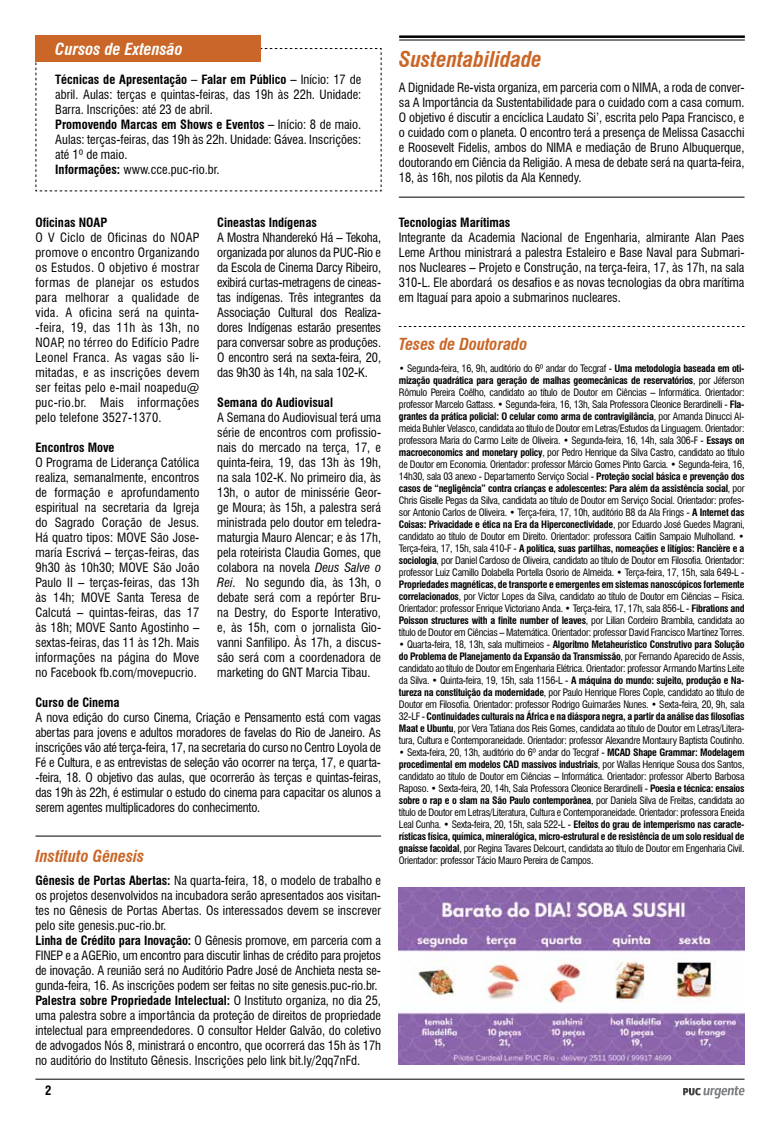
<style>
.page{position:relative;width:780px;height:1134px;background:#fff}
.page>*{position:absolute;margin:0;border:0;box-sizing:border-box;transform-origin:0 0}
.t1{font:italic 700 condensed 21.25px "Swiss 721 BT";color:#ca6627}
.t2{font:italic 700 condensed 16.25px "Swiss 721 BT";color:#ca6627}
.t3{font:italic 700 condensed 16.25px "Swiss 721 BT";color:#fff}
.t4{font:condensed 12.5px/15px "Swiss 721 BT";color:#000;text-align:justify}
.t5{font:700 condensed 12.5px "Swiss 721 BT";color:#000}
.t6{font:condensed 10px/12px "Swiss 721 BT";letter-spacing:-.025em;color:#000;text-align:justify}
.s1{font-weight:700}
.s2{font-style:italic}
</style>
<div class="page">
<hr style="left:35px;top:1079px;width:709px;height:1px;background:#000">
<svg style="left:683px;top:1086px;width:61px;height:12px"></svg>
<img style="left:399px;top:887px;width:345px;height:177px">
<svg style="left:35px;top:48px;width:347px;height:144px"></svg>
<div style="left:35px;top:35px;width:225px;height:27px;background:#ca6627"></div>
<hr style="left:35px;top:836px;width:346px;height:1px;background:#000">
<hr style="left:399px;top:197px;width:345px;height:1px;background:#000">
<hr style="left:399px;top:35px;width:345px;height:3px;background:#000">
<hr style="left:399px;top:40px;width:345px;height:1px;background:#000">
<svg style="left:399px;top:326px;width:345px;height:1px"></svg>
<h2 class="t3" style="left:55px;top:39px;width:129px">Cursos de Extensão</h2>
<p class="t4" style="left:55px;top:72px;width:307px;text-align:left"><span class="s1">Técnicas de Apresentação – Falar em Público –</span> Início: 17 de abril. Aulas: terças e quintas-feiras, das 19h às 22h. Unidade:<br>Barra. Inscrições: até 23 de abril.<br><span class="s1">Promovendo Marcas em Shows e Eventos –</span> Início: 8 de maio.<br>Aulas: terças-feiras, das 19h às 22h. Unidade: Gávea. Inscrições: até 1º de maio.<br><span class="s1">Informações:</span> www.cce.puc-rio.br.</p>
<p class="t5" style="left:35px;top:214px;width:73px">Oficinas NOAP</p>
<p class="t4" style="left:35px;top:229px;width:165px">O V Ciclo de Oficinas do NOAP promove o encontro Organizando os Estudos. O objetivo é mostrar formas de planejar os estudos para melhorar a qualidade de vida. A oficina será na quinta--feira, 19, das 11h às 13h, no NOAP, no térreo do Edifício Padre Leonel Franca. As vagas são li&shy;mitadas, e as inscrições devem ser feitas pelo e-mail noapedu@ puc-rio.br. Mais informações pelo telefone 3527-1370.</p>
<p class="t5" style="left:35px;top:439px;width:81px">Encontros Move</p>
<p class="t4" style="left:35px;top:454px;width:165px">O Programa de Liderança Católica realiza, semanalmente, encontros de formação e aprofundamento espiritual na secretaria da Igreja do Sagrado Coração de Jesus.<br>Há quatro tipos: MOVE São Jose&shy;maría Escrivá – terças-feiras, das 9h30 às 10h30; MOVE São João Paulo II – terças-feiras, das 13h às 14h; MOVE Santa Teresa de Calcutá – quintas-feiras, das 17 às 18h; MOVE Santo Agostinho – sextas-feiras, das 11 às 12h. Mais informações na página do Move no Facebook fb.com/movepucrio.</p>
<p class="t5" style="left:217px;top:214px;width:101px">Cineastas Indígenas</p>
<p class="t4" style="left:217px;top:229px;width:165px">A Mostra Nhanderekó Há – Tekoha, organizada por alunos da PUC-Rio e da Escola de Cinema Darcy Ribeiro, exibirá curtas-metragens de cineas&shy;tas indígenas. Três integrantes da Associação Cultural dos Realiza&shy;dores Indígenas estarão presentes para conversar sobre as produções.<br>O encontro será na sexta-feira, 20, das 9h30 às 14h, na sala 102-K.</p>
<p class="t5" style="left:217px;top:394px;width:117px">Semana do Audiovisual</p>
<p class="t4" style="left:217px;top:409px;width:165px">A Semana do Audiovisual terá uma série de encontros com profissio&shy;nais do mercado na terça, 17, e quinta-feira, 19, das 13h às 19h, na sala 102-K. No primeiro dia, às 13h, o autor de minissérie Geor&shy;ge Moura; às 15h, a palestra será ministrada pelo doutor em teledra&shy;maturgia Mauro Alencar; e às 17h, pela roteirista Claudia Gomes, que colabora na novela <span class="s2">Deus Salve o Rei</span>. No segundo dia, às 13h, o debate será com a repórter Bru&shy;na Destry, do Esporte Interativo, e, às 15h, com o jornalista Gio&shy;vanni Sanfilipo. Às 17h, a discus&shy;são será com a coordenadora de marketing do GNT Marcia Tibau.</p>
<p class="t5" style="left:35px;top:695px;width:86px">Curso de Cinema</p>
<p class="t4" style="left:35px;top:710px;width:347px">A nova edição do curso Cinema, Criação e Pensamento está com vagas abertas para jovens e adultos moradores de favelas do Rio de Janeiro. As inscrições vão até terça-feira, 17, na secretaria do curso no Centro Loyola de Fé e Cultura, e as entrevistas de seleção vão ocorrer na terça, 17, e quarta--feira, 18. O objetivo das aulas, que ocorrerão às terças e quintas-feiras, das 19h às 22h, é estimular o estudo do cinema para capacitar os alunos a serem agentes multiplicadores do conhecimento.</p>
<h2 class="t2" style="left:35px;top:846px;width:110px">Instituto Gênesis</h2>
<p class="t4" style="left:35px;top:872px;width:347px;text-align:left"><span class="s1">Gênesis de Portas Abertas:</span> Na quarta-feira, 18, o modelo de trabalho e os projetos desenvolvidos na incubadora serão apresentados aos visitan&shy;tes no Gênesis de Portas Abertas. Os interessados devem se inscrever pelo site genesis.puc-rio.br.<br><span class="s1">Linha de Crédito para Inovação:</span> O Gênesis promove, em parceria com a FINEP e a AGERio, um encontro para discutir linhas de crédito para projetos de inovação. A reunião será no Auditório Padre José de Anchieta nesta se&shy;gunda-feira, 16. As inscrições podem ser feitas no site genesis.puc-rio.br.<br><span class="s1">Palestra sobre Propriedade Intelectual:</span> O Instituto organiza, no dia 25, uma palestra sobre a importância da proteção de direitos de propriedade intelectual para empreendedores. O consultor Helder Galvão, do coletivo de advogados Nós 8, ministrará o encontro, que ocorrerá das 15h às 17h no auditório do Instituto Gênesis. Inscrições pelo link bit.ly/2qq7nFd.</p>
<p class="t5" style="left:45px;top:1083px;width:8px">2</p>
<h1 class="t1" style="left:399px;top:46px;width:144px">Sustentabilidade</h1>
<p class="t4" style="left:399px;top:80px;width:347px">A Dignidade Re-vista organiza, em parceria com o NIMA, a roda de conver&shy;sa A Importância da Sustentabilidade para o cuidado com a casa comum.<br>O objetivo é discutir a encíclica Laudato Si’, escrita pelo Papa Francisco, e o cuidado com o planeta. O encontro terá a presença de Melissa Casacchi e Roosevelt Fidelis, ambos do NIMA e mediação de Bruno Albuquerque, doutorando em Ciência da Religião. A mesa de debate será na quarta-feira, 18, às 16h, nos pilotis da Ala Kennedy.</p>
<p class="t5" style="left:399px;top:215px;width:113px">Tecnologias Marítimas</p>
<p class="t4" style="left:399px;top:230px;width:347px">Integrante da Academia Nacional de Engenharia, almirante Alan Paes Leme Arthou ministrará a palestra Estaleiro e Base Naval para Submari&shy;nos Nucleares – Projeto e Construção, na terça-feira, 17, às 17h, na sala 310-L. Ele abordará os desafios e as novas tecnologias da obra marítima em Itaguaí para apoio a submarinos nucleares.</p>
<h2 class="t2" style="left:399px;top:335px;width:130px">Teses de Doutorado</h2>
<p class="t6" style="left:399px;top:362px;width:347px">• Segunda-feira, 16, 9h, auditório do 6º andar do Tecgraf - <span class="s1">Uma metodologia baseada em oti&shy;mização quadrática para geração de malhas geomecânicas de reservatórios</span>, por Jéferson Rômulo Pereira Coêlho, candidato ao título de Doutor em Ciências – Informática. Orientador: professor Marcelo Gattass. • Segunda-feira, 16, 13h, Sala Professora Cleonice Berardinelli - <span class="s1">Fla&shy;grantes da prática policial: O celular como arma de contravigilância</span>, por Amanda Dinucci Al&shy;meida Buhler Velasco, candidata ao título de Doutor em Letras/Estudos da Linguagem. Orientador: professora Maria do Carmo Leite de Oliveira. • Segunda-feira, 16, 14h, sala 306-F - <span class="s1">Essays on macroeconomics and monetary policy</span>, por Pedro Henrique da Silva Castro, candidato ao título de Doutor em Economia. Orientador: professor Márcio Gomes Pinto Garcia. • Segunda-feira, 16, 14h30, sala 03 anexo - Departamento Serviço Social - <span class="s1">Proteção social básica e prevenção dos casos de “negligência” contra crianças e adolescentes: Para além da assistência social</span>, por Chris Giselle Pegas da Silva, candidata ao título de Doutor em Serviço Social. Orientador: profes&shy;sor Antonio Carlos de Oliveira. • Terça-feira, 17, 10h, auditório B8 da Ala Frings - <span class="s1">A Internet das Coisas: Privacidade e ética na Era da Hiperconectividade</span>, por Eduardo José Guedes Magrani, candidato ao título de Doutor em Direito. Orientador: professora Caitlin Sampaio Mulholland. • Terça-feira, 17, 15h, sala 410-F - <span class="s1">A política, suas partilhas, nomeações e litígios: Rancière e a sociologia</span>, por Daniel Cardoso de Oliveira, candidato ao título de Doutor em Filosofia. Orientador: professor Luiz Camillo Dolabella Portella Osorio de Almeida. • Terça-feira, 17, 15h, sala 649-L -</p>
<p class="t6" style="left:399px;top:578px;width:347px"><span class="s1">Propriedades magnéticas, de transporte e emergentes em sistemas nanoscópicos fortemente correlacionados</span>, por Victor Lopes da Silva, candidato ao título de Doutor em Ciências – Física.<br>Orientador: professor Enrique Victoriano Anda. • Terça-feira, 17, 17h, sala 856-L - <span class="s1">Fibrations and Poisson structures with a finite number of leaves</span>, por Lilian Cordeiro Brambila, candidata ao título de Doutor em Ciências – Matemática. Orientador: professor David Francisco Martínez Torres.</p>
<p class="t6" style="left:399px;top:638px;width:347px">• Quarta-feira, 18, 13h, sala multimeios - <span class="s1">Algoritmo Metaheurístico Construtivo para Solução do Problema de Planejamento da Expansão da Transmissão</span>, por Fernando Aparecido de Assis, candidato ao título de Doutor em Engenharia Elétrica. Orientador: professor Armando Martins Leite da Silva. • Quinta-feira, 19, 15h, sala 1156-L - <span class="s1">A máquina do mundo: sujeito, produção e Na&shy;tureza na constituição da modernidade</span>, por Paulo Henrique Flores Cople, candidato ao título de Doutor em Filosofia. Orientador: professor Rodrigo Guimarães Nunes. • Sexta-feira, 20, 9h, sala 32-LF - <span class="s1">Continuidades culturais na África e na diáspora negra, a partir da análise das filosofias Maat e Ubuntu</span>, por Vera Tatiana dos Reis Gomes, candidata ao título de Doutor em Letras/Litera&shy;tura, Cultura e Contemporaneidade. Orientador: professor Alexandre Montaury Baptista Coutinho.</p>
<p class="t6" style="left:399px;top:746px;width:347px">• Sexta-feira, 20, 13h, auditório do 6º andar do Tecgraf - <span class="s1">MCAD Shape Grammar: Modelagem procedimental em modelos CAD massivos industriais</span>, por Wallas Henrique Sousa dos Santos, candidato ao título de Doutor em Ciências – Informática. Orientador: professor Alberto Barbosa Raposo. • Sexta-feira, 20, 14h, Sala Professora Cleonice Berardinelli - <span class="s1">Poesia e técnica: ensaios sobre o rap e o slam na São Paulo contemporânea</span>, por Daniela Silva de Freitas, candidata ao título de Doutor em Letras/Literatura, Cultura e Contemporaneidade. Orientador: professora Eneida Leal Cunha. • Sexta-feira, 20, 15h, sala 522-L - <span class="s1">Efeitos do grau de intemperismo nas caracte&shy;rísticas física, química, mineralógica, micro-estrutural e de resistência de um solo residual de gnaisse facoidal</span>, por Regina Tavares Delcourt, candidata ao título de Doutor em Engenharia Civil.<br>Orientador: professor Tácio Mauro Pereira de Campos.</p>
</div>
